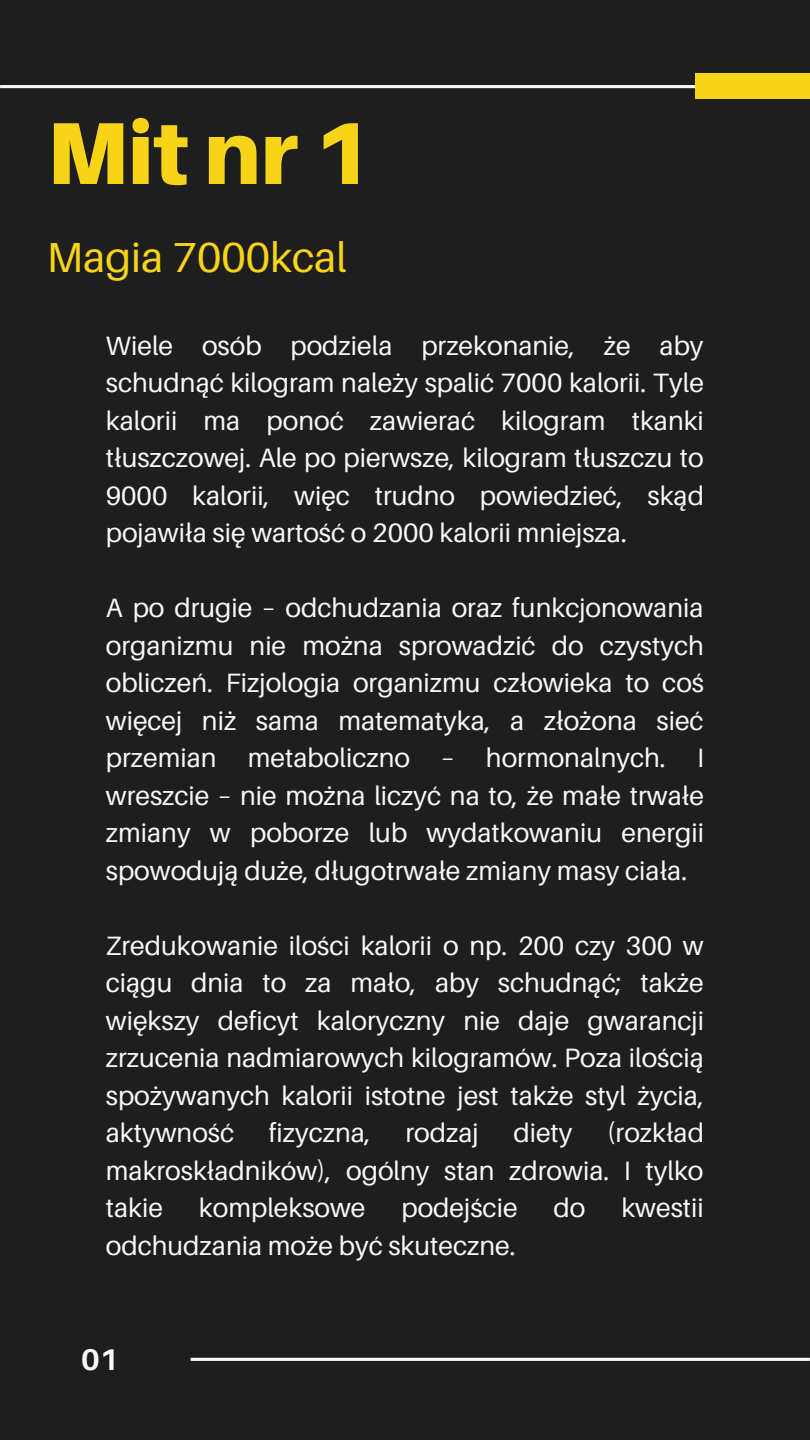
<style>
.page{position:relative;width:810px;height:1440px;background:#1e1e1e}
.page>*{position:absolute;margin:0;border:0;box-sizing:border-box;transform-origin:0 0}
.t1{font:900 88px "Aileron";color:#f8d418}
.t2{font:42px "Aileron";color:#f8d418}
.t3{font:700 30px "Aileron";color:#f8f8f8}
.t4{font:26.6px/37.5px "Aileron";color:#f8f8f8;text-align:justify}
</style>
<div class="page">
<div style="left:696px;top:74px;width:114px;height:25px;background:#f8d418"></div>
<svg style="left:0;top:85px;width:695px;height:3px;background:#f4f4f4"></svg>
<svg style="left:191px;top:1358px;width:619px;height:3px;background:#f1f1f1"></svg>
<h1 class="t1" style="left:47px;top:99px;width:326px">Mit nr 1</h1>
<h2 class="t2" style="left:47px;top:231px;width:302px">Magia 7000kcal</h2>
<p class="t4" style="left:106px;top:326px;width:600px">Wiele osób podziela przekonanie, że aby schudnąć kilogram należy spalić 7000 kalorii. Tyle kalorii ma ponoć zawierać kilogram tkanki tłuszczowej. Ale po pierwsze, kilogram tłuszczu to 9000 kalorii, więc trudno powiedzieć, skąd pojawiła się wartość o 2000 kalorii mniejsza.</p>
<p class="t4" style="left:106px;top:589px;width:600px">A po drugie – odchudzania oraz funkcjonowania organizmu nie można sprowadzić do czystych obliczeń. Fizjologia organizmu człowieka to coś więcej niż sama matematyka, a złożona sieć przemian metaboliczno – hormonalnych. I wreszcie – nie można liczyć na to, że małe trwałe zmiany w poborze lub wydatkowaniu energii spowodują duże, długotrwałe zmiany masy ciała.</p>
<p class="t4" style="left:106px;top:926px;width:600px">Zredukowanie ilości kalorii o np. 200 czy 300 w ciągu dnia to za mało, aby schudnąć; także większy deficyt kaloryczny nie daje gwarancji zrzucenia nadmiarowych kilogramów. Poza ilością spożywanych kalorii istotne jest także styl życia, aktywność</p>
<p class="t4" style="left:106px;top:1114px;width:600px;text-indent:501px">(rozkład makroskładników), ogólny stan zdrowia. I tylko takie</p>
<p class="t4" style="left:269px;top:1114px;width:103px">fizyczna,</p>
<p class="t4" style="left:405px;top:1114px;width:75px">rodzaj</p>
<p class="t4" style="left:513px;top:1114px;width:61px">diety</p>
<p class="t4" style="left:199px;top:1189px;width:168px">kompleksowe</p>
<p class="t4" style="left:402px;top:1189px;width:118px">podejście</p>
<p class="t4" style="left:554px;top:1189px;width:33px">do</p>
<p class="t4" style="left:621px;top:1189px;width:84px">kwestii</p>
<p class="t4" style="left:106px;top:1226px;width:411px">odchudzania może być skuteczne.</p>
<p class="t3" style="left:81px;top:1341px;width:39px">01</p>
</div>
